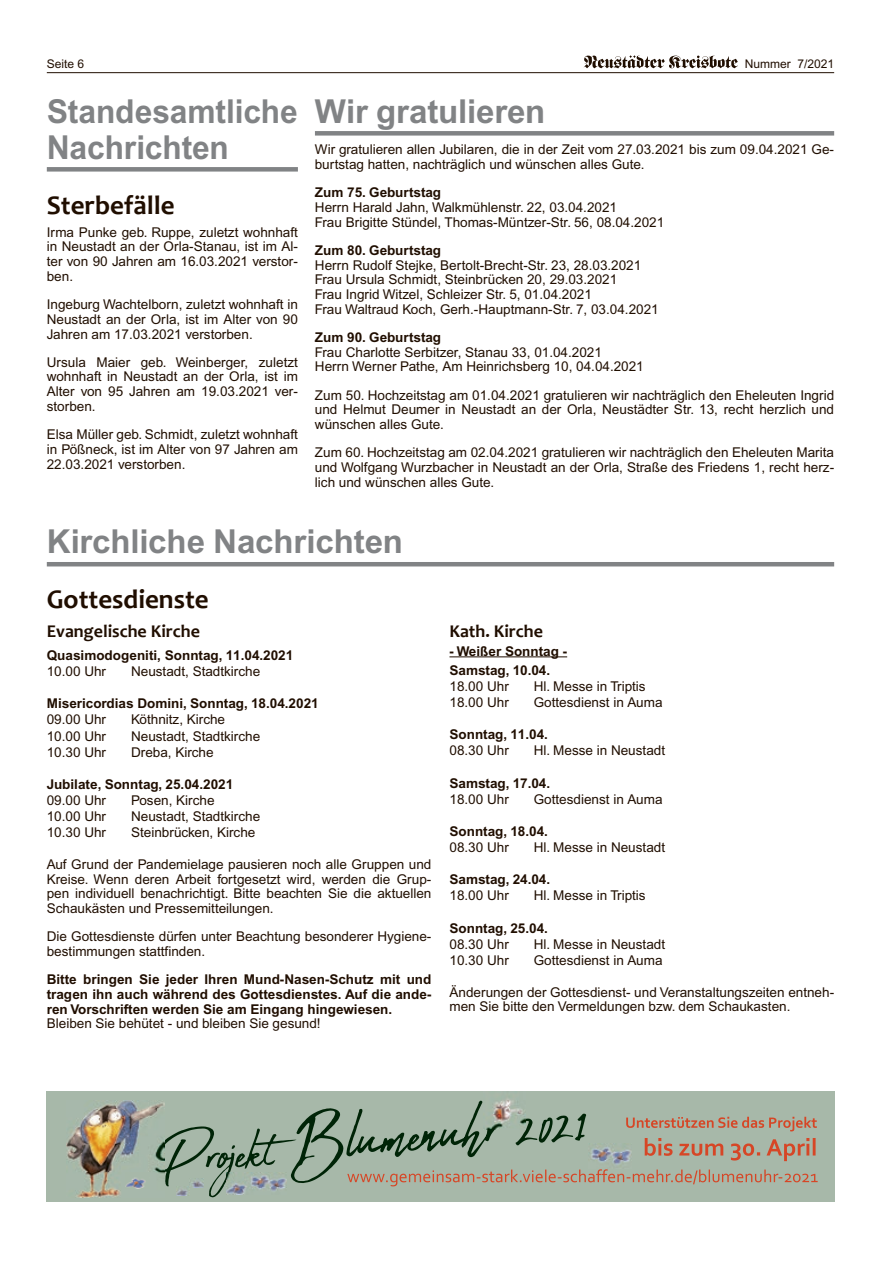
<style>
.page{position:relative;width:881px;height:1263px;background:#fff}
.page>*{position:absolute;margin:0;border:0;box-sizing:border-box;transform-origin:0 0}
.t1{font:700 33px "Arial";letter-spacing:-.005em;color:#818385}
.t2{font:700 33px/36px "Arial";letter-spacing:-.005em;color:#818385;scale:.96 1}
.t3{font:700 27px "Candara";color:#200e00}
.t4{font:700 18px "Candara";color:#200e00}
.t5{font:13.5px/14.7px "Arial";color:#200e00;text-align:justify}
.t6{font:700 13.5px/14.7px "Arial";color:#200e00;text-align:justify}
.t7{font:12px "Arial";color:#200e00}
</style>
<div class="page">
<hr style="left:47px;top:72px;width:786px;height:1px;background:#200e00">
<svg style="left:583px;top:55px;width:154px;height:13px"></svg>
<div style="left:47px;top:167px;width:251px;height:5px;background:#818385"></div>
<div style="left:315px;top:131px;width:518px;height:5px;background:#818385"></div>
<hr style="left:47px;top:562px;width:786px;height:4px;background:#818385">
<hr style="left:449px;top:656px;width:118px;height:1px;background:#200e00">
<div style="left:47px;top:1091px;width:786px;height:110px;background:#a7b8a9"></div>
<img style="left:67px;top:1100px;width:97px;height:98px">
<img style="left:483px;top:1092px;width:42px;height:8px">
<img style="left:125px;top:1172px;width:25px;height:17px">
<svg style="left:155px;top:1100px;width:662px;height:97px"></svg>
<p class="t7" style="left:47px;top:57px;width:39px">Seite 6</p>
<p class="t7" style="left:744px;top:57px;width:91px">Nummer 7/2021</p>
<h1 class="t2" style="left:47px;top:93px;width:263px">Standesamtliche<br>Nachrichten</h1>
<h2 class="t3" style="left:47px;top:188px;width:129px">Sterbefälle</h2>
<p class="t5" style="left:47px;top:225px;width:252px">Irma Punke geb. Ruppe, zuletzt wohnhaft in Neustadt an der Orla-Stanau, ist im Al&shy;ter von 90 Jahren am 16.03.2021 verstor&shy;ben.</p>
<p class="t5" style="left:47px;top:297px;width:252px">Ingeburg Wachtelborn, zuletzt wohnhaft in Neustadt an der Orla, ist im Alter von 90<br>Jahren am 17.03.2021 verstorben.</p>
<p class="t5" style="left:47px;top:355px;width:252px">Ursula Maier geb. Weinberger, zuletzt wohnhaft in Neustadt an der Orla, ist im Alter von 95 Jahren am 19.03.2021 ver&shy;storben.</p>
<p class="t5" style="left:47px;top:427px;width:252px">Elsa Müller geb. Schmidt, zuletzt wohnhaft in Pößneck, ist im Alter von 97 Jahren am 22.03.2021 verstorben.</p>
<h1 class="t1" style="left:315px;top:92px;width:232px">Wir gratulieren</h1>
<p class="t5" style="left:315px;top:142px;width:520px">Wir gratulieren allen Jubilaren, die in der Zeit vom 27.03.2021 bis zum 09.04.2021 Ge&shy;burtstag hatten, nachträglich und wünschen alles Gute.</p>
<p class="t6" style="left:315px;top:185px;width:128px">Zum 75. Geburtstag</p>
<p class="t5" style="left:315px;top:200px;width:351px">Herrn Harald Jahn, Walkmühlenstr. 22, 03.04.2021<br>Frau Brigitte Stündel, Thomas-Müntzer-Str. 56, 08.04.2021</p>
<p class="t6" style="left:315px;top:243px;width:128px">Zum 80. Geburtstag</p>
<p class="t5" style="left:315px;top:258px;width:345px;text-align:left">Herrn Rudolf Stejke, Bertolt-Brecht-Str. 23, 28.03.2021<br>Frau Ursula Schmidt, Steinbrücken 20, 29.03.2021<br>Frau Ingrid Witzel, Schleizer Str. 5, 01.04.2021<br>Frau Waltraud Koch, Gerh.-Hauptmann-Str. 7, 03.04.2021</p>
<p class="t6" style="left:315px;top:330px;width:128px">Zum 90. Geburtstag</p>
<p class="t5" style="left:315px;top:345px;width:330px">Frau Charlotte Serbitzer, Stanau 33, 01.04.2021<br>Herrn Werner Pathe, Am Heinrichsberg 10, 04.04.2021</p>
<p class="t5" style="left:315px;top:388px;width:520px">Zum 50. Hochzeitstag am 01.04.2021 gratulieren wir nachträglich den Eheleuten Ingrid und Helmut Deumer in Neustadt an der Orla, Neustädter Str. 13, recht herzlich und wünschen alles Gute.</p>
<p class="t5" style="left:315px;top:445px;width:520px">Zum 60. Hochzeitstag am 02.04.2021 gratulieren wir nachträglich den Eheleuten Marita und Wolfgang Wurzbacher in Neustadt an der Orla, Straße des Friedens 1, recht herz&shy;lich und wünschen alles Gute.</p>
<h1 class="t1" style="left:47px;top:522px;width:357px">Kirchliche Nachrichten</h1>
<h2 class="t3" style="left:47px;top:583px;width:163px">Gottesdienste</h2>
<h3 class="t4" style="left:47px;top:619px;width:154px">Evangelische Kirche</h3>
<p class="t6" style="left:47px;top:648px;width:248px">Quasimodogeniti, Sonntag, 11.04.2021</p>
<p class="t5" style="left:47px;top:664px;width:61px">10.00 Uhr</p>
<p class="t5" style="left:131px;top:664px;width:131px">Neustadt, Stadtkirche</p>
<p class="t6" style="left:47px;top:696px;width:273px">Misericordias Domini, Sonntag, 18.04.2021</p>
<p class="t5" style="left:47px;top:712px;width:61px">09.00 Uhr</p>
<p class="t5" style="left:131px;top:712px;width:96px">Köthnitz, Kirche</p>
<p class="t5" style="left:47px;top:729px;width:61px">10.00 Uhr</p>
<p class="t5" style="left:131px;top:729px;width:131px">Neustadt, Stadtkirche</p>
<p class="t5" style="left:47px;top:745px;width:61px">10.30 Uhr</p>
<p class="t5" style="left:131px;top:745px;width:84px">Dreba, Kirche</p>
<p class="t6" style="left:47px;top:777px;width:188px">Jubilate, Sonntag, 25.04.2021</p>
<p class="t5" style="left:47px;top:793px;width:61px">09.00 Uhr</p>
<p class="t5" style="left:131px;top:793px;width:85px">Posen, Kirche</p>
<p class="t5" style="left:47px;top:809px;width:61px">10.00 Uhr</p>
<p class="t5" style="left:131px;top:809px;width:131px">Neustadt, Stadtkirche</p>
<p class="t5" style="left:47px;top:825px;width:61px">10.30 Uhr</p>
<p class="t5" style="left:131px;top:825px;width:126px">Steinbrücken, Kirche</p>
<p class="t5" style="left:47px;top:857px;width:386px">Auf Grund der Pandemielage pausieren noch alle Gruppen und Kreise. Wenn deren Arbeit fortgesetzt wird, werden die Grup&shy;pen individuell benachrichtigt. Bitte beachten Sie die aktuellen Schaukästen und Pressemitteilungen.</p>
<p class="t5" style="left:47px;top:929px;width:386px">Die Gottesdienste dürfen unter Beachtung besonderer Hygiene&shy;bestimmungen stattfinden.</p>
<p class="t6" style="left:47px;top:972px;width:386px">Bitte bringen Sie jeder Ihren Mund-Nasen-Schutz mit und tragen ihn auch während des Gottesdienstes. Auf die ande&shy;ren Vorschriften werden Sie am Eingang hingewiesen.</p>
<p class="t5" style="left:47px;top:1016px;width:275px">Bleiben Sie behütet - und bleiben Sie gesund!</p>
<h3 class="t4" style="left:449px;top:619px;width:95px">Kath. Kirche</h3>
<p class="t6" style="left:449px;top:641px;width:119px;line-height:19.2px">- Weißer Sonntag -<br>Samstag, 10.04.</p>
<p class="t5" style="left:449px;top:679px;width:61px">18.00 Uhr</p>
<p class="t5" style="left:533px;top:679px;width:113px">Hl. Messe in Triptis</p>
<p class="t5" style="left:449px;top:695px;width:61px">18.00 Uhr</p>
<p class="t5" style="left:533px;top:695px;width:130px">Gottesdienst in Auma</p>
<p class="t6" style="left:449px;top:727px;width:100px">Sonntag, 11.04.</p>
<p class="t5" style="left:449px;top:743px;width:61px">08.30 Uhr</p>
<p class="t5" style="left:533px;top:743px;width:133px">Hl. Messe in Neustadt</p>
<p class="t6" style="left:449px;top:775px;width:102px">Samstag, 17.04.</p>
<p class="t5" style="left:449px;top:792px;width:61px">18.00 Uhr</p>
<p class="t5" style="left:533px;top:792px;width:130px">Gottesdienst in Auma</p>
<p class="t6" style="left:449px;top:824px;width:100px">Sonntag, 18.04.</p>
<p class="t5" style="left:449px;top:840px;width:61px">08.30 Uhr</p>
<p class="t5" style="left:533px;top:840px;width:133px">Hl. Messe in Neustadt</p>
<p class="t6" style="left:449px;top:872px;width:102px">Samstag, 24.04.</p>
<p class="t5" style="left:449px;top:888px;width:61px">18.00 Uhr</p>
<p class="t5" style="left:533px;top:888px;width:113px">Hl. Messe in Triptis</p>
<p class="t6" style="left:449px;top:921px;width:100px">Sonntag, 25.04.</p>
<p class="t5" style="left:449px;top:937px;width:61px">08.30 Uhr</p>
<p class="t5" style="left:533px;top:937px;width:133px">Hl. Messe in Neustadt</p>
<p class="t5" style="left:449px;top:953px;width:61px">10.30 Uhr</p>
<p class="t5" style="left:533px;top:953px;width:130px">Gottesdienst in Auma</p>
<p class="t5" style="left:449px;top:984px;width:386px">Änderungen der Gottesdienst- und Veranstaltungszeiten entneh&shy;men Sie bitte den Vermeldungen bzw. dem Schaukasten.</p>
</div>
